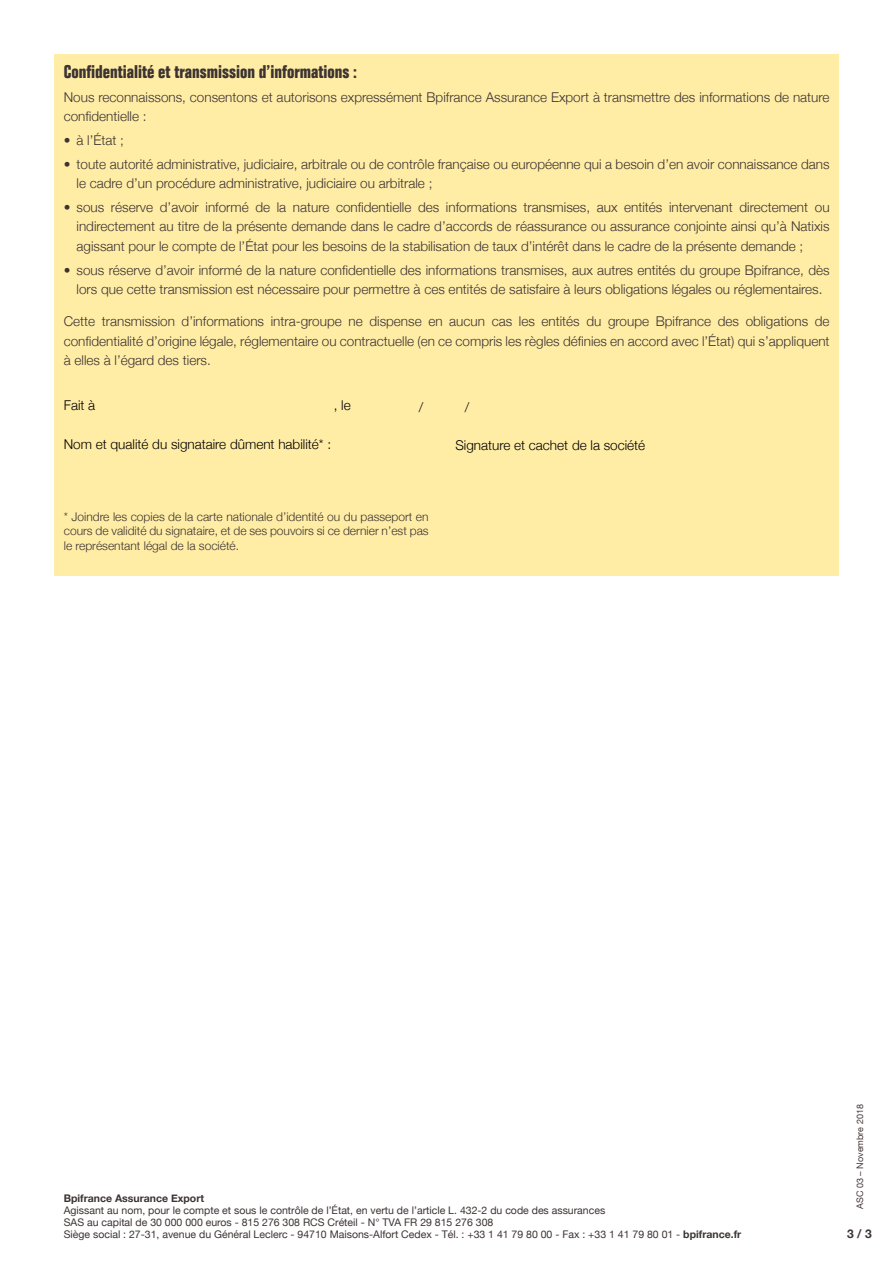
<style>
.page{position:relative;width:893px;height:1263px;background:#fff}
.page>*{position:absolute;margin:0;border:0;box-sizing:border-box;transform-origin:0 0}
.t1{font:700 condensed 18px "Folio";color:#3c3332}
.t2{font:300 13.5px/19.5px "Helvetica Neue";color:#3c3332}
.t3{font:300 13.5px "Helvetica Neue";color:#000}
.t4{font:300 12px/14.4px "Helvetica Neue";color:#3c3332;text-align:justify}
.t5{font:700 12px "Helvetica Neue";color:#3c3332}
.t6{font:10.5px/12px "Helvetica Neue";color:#3c3332}
.t7{font:700 10.5px "Helvetica Neue";color:#3c3332}
.t8{font:9px "Helvetica Neue";color:#463738}
.s1{font-weight:700}
</style>
<div class="page">
<div style="left:54px;top:54px;width:785px;height:522px;background:#ffeda6"></div>
<h1 class="t1" style="left:64px;top:62px;width:295px">Confidentialité et transmission d’informations :</h1>
<p class="t2" style="left:64px;top:86px;width:767px">Nous reconnaissons, consentons et autorisons expressément Bpifrance Assurance Export à transmettre des informations de nature confidentielle :</p>
<p class="t2" style="left:64px;top:129px;width:62px">• à l’État ;</p>
<p class="t2" style="left:77px;top:153px;width:755px;text-indent:-13px">• toute autorité administrative, judiciaire, arbitrale ou de contrôle française ou européenne qui a besoin d’en avoir connaissance dans le cadre d’un procédure administrative, judiciaire ou arbitrale ;</p>
<p class="t2" style="left:77px;top:196px;width:755px;text-align:justify;text-indent:-13px">• sous réserve d’avoir informé de la nature confidentielle des informations transmises, aux entités intervenant directement ou indirectement au titre de la présente demande dans le cadre d’accords de réassurance ou assurance conjointe ainsi qu’à Natixis agissant pour le compte de l’État pour les besoins de la stabilisation de taux d’intérêt dans le cadre de la présente demande ;</p>
<p class="t2" style="left:64px;top:259px;width:767px;text-align:center">• sous réserve d’avoir informé de la nature confidentielle des informations transmises, aux autres entités du groupe Bpifrance, dès lors que cette transmission est nécessaire pour permettre à ces entités de satisfaire à leurs obligations légales ou réglementaires.</p>
<p class="t2" style="left:64px;top:311px;width:767px;text-align:justify">Cette transmission d’informations intra-groupe ne dispense en aucun cas les entités du groupe Bpifrance des obligations de confidentialité d’origine légale, réglementaire ou contractuelle (en ce compris les règles définies en accord avec l’État) qui s’appliquent à elles à l’égard des tiers.</p>
<p class="t3" style="left:64px;top:394px;width:33px">Fait à</p>
<p class="t3" style="left:334px;top:394px;width:19px">, le</p>
<p class="t3" style="left:64px;top:433px;width:269px">Nom et qualité du signataire dûment habilité* :</p>
<p class="t3" style="left:419px;top:397px;width:6px">/</p>
<p class="t3" style="left:465px;top:397px;width:6px">/</p>
<p class="t3" style="left:455px;top:434px;width:191px">Signature et cachet de la société</p>
<p class="t4" style="left:64px;top:509px;width:366px">* Joindre les copies de la carte nationale d’identité ou du passeport en cours de validité du signataire, et de ses pouvoirs si ce dernier n’est pas le représentant légal de la société.</p>
<p class="t7" style="left:64px;top:1189px;width:142px">Bpifrance Assurance Export</p>
<p class="t6" style="left:64px;top:1204px;width:679px">Agissant au nom, pour le compte et sous le contrôle de l’État, en vertu de l’article L. 432-2 du code des assurances<br>SAS au capital de 30 000 000 euros - 815 276 308 RCS Créteil - N° TVA FR 29 815 276 308<br>Siège social : 27-31, avenue du Général Leclerc - 94710 Maisons-Alfort Cedex - Tél. : +33 1 41 79 80 00 - Fax : +33 1 41 79 80 01 - <span class="s1">bpifrance.fr</span></p>
<p class="t8" style="left:854px;top:1209px;width:106px;rotate:-90deg">ASC 03 – Novembre 2018</p>
<p class="t5" style="left:847px;top:1224px;width:26px">3 / 3</p>
</div>
